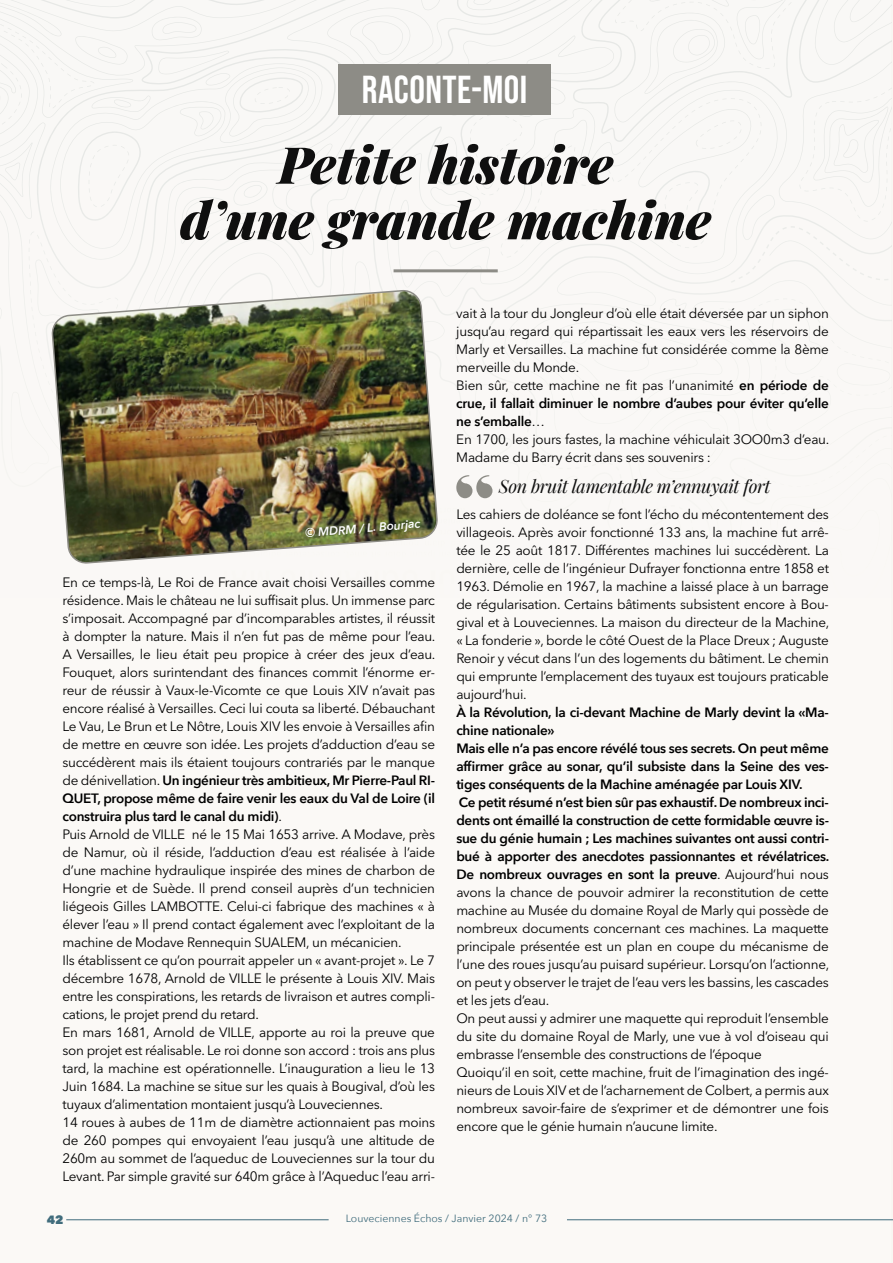
<style>
.page{position:relative;width:893px;height:1263px;background:#fbf9f6}
.page>*{position:absolute;margin:0;border:0;box-sizing:border-box;transform-origin:0 0}
.t1{font:italic 900 51px/55.5px "Playfair Display";color:#0f0f0f;text-align:center}
.t2{font:39px "Bebas Neue";letter-spacing:.01em;color:#fff}
.t3{font:italic 18px "Playfair Display";letter-spacing:-.02em;color:#0f0f0f}
.t4{font:13.5px/18px "Avenir Next LT Pro";letter-spacing:-.02em;color:#000}
.t5{font:600 13.5px/18px "Avenir Next";letter-spacing:-.02em;color:#000}
.t6{font:italic 600 12px "Avenir Next";color:#fff}
.t7{font:800 12px "Avenir Next";color:#406c7c}
.t8{font:10.5px "Avenir Next";color:#406c7c}
.s1{font-family:"Avenir Next LT Pro";font-weight:400}
.s2{font-family:"Avenir Next";font-weight:600}
</style>
<div class="page">
<svg style="left:0;top:0;width:892px;height:564px"></svg>
<img style="left:52px;top:290px;width:386px;height:273px">
<hr style="left:567px;top:1219px;width:326px;height:1px;background:#406c7c">
<hr style="left:66px;top:1219px;width:263px;height:1px;background:#406c7c">
<h2 class="t2" style="left:362px;top:68px;width:167px">RACONTE-MOI</h2>
<h1 class="t1" style="left:180px;top:132px;width:532px">Petite histoire<br>d’une grande machine</h1>
<p class="t6" style="left:305px;top:523px;width:117px;rotate:-5deg">© MDRM / L. Bourjac</p>
<p class="t4" style="left:62px;top:573px;width:375px;text-align:justify">En ce temps-là, Le Roi de France avait choisi Versailles comme résidence. Mais le château ne lui suffisait plus. Un immense parc s’imposait. Accompagné par d’incomparables artistes, il réussit à dompter la nature. Mais il n’en fut pas de même pour l’eau.<br>A Versailles, le lieu était peu propice à créer des jeux d’eau.<br>Fouquet, alors surintendant des finances commit l’énorme er&shy;reur de réussir à Vaux-le-Vicomte ce que Louis XIV n’avait pas encore réalisé à Versailles. Ceci lui couta sa liberté. Débauchant Le Vau, Le Brun et Le Nôtre, Louis XIV les envoie à Versailles afin de mettre en œuvre son idée. Les projets d’adduction d’eau se succédèrent mais ils étaient toujours contrariés par le manque</p>
<p class="t5" style="left:62px;top:771px;width:374px;text-align:justify"><span class="s1">de dénivellation.</span> Un ingénieur très ambitieux, Mr Pierre-Paul RI-QUET, propose même de faire venir les eaux du Val de Loire (il construira plus tard le canal du midi)<span class="s1">.</span></p>
<p class="t4" style="left:62px;top:825px;width:374px">Puis Arnold de VILLE né le 15 Mai 1653 arrive. A Modave, près de Namur, où il réside, l’adduction d’eau est réalisée à l’aide d’une machine hydraulique inspirée des mines de charbon de Hongrie et de Suède. Il prend conseil auprès d’un technicien liégeois Gilles LAMBOTTE. Celui-ci fabrique des machines « à élever l’eau » Il prend contact également avec l’exploitant de la machine de Modave Rennequin SUALEM, un mécanicien.<br>Ils établissent ce qu’on pourrait appeler un « avant-projet ». Le 7 décembre 1678, Arnold de VILLE le présente à Louis XIV. Mais entre les conspirations, les retards de livraison et autres compli&shy;cations, le projet prend du retard.<br>En mars 1681, Arnold de VILLE, apporte au roi la preuve que son projet est réalisable. Le roi donne son accord : trois ans plus tard, la machine est opérationnelle. L’inauguration a lieu le 13<br>Juin 1684. La machine se situe sur les quais à Bougival, d’où les tuyaux d’alimentation montaient jusqu’à Louveciennes.<br>14 roues à aubes de 11m de diamètre actionnaient pas moins de 260 pompes qui envoyaient l’eau jusqu’à une altitude de 260m au sommet de l’aqueduc de Louveciennes sur la tour du Levant. Par simple gravité sur 640m grâce à l’Aqueduc l’eau arri-</p>
<p class="t4" style="left:456px;top:304px;width:374px">vait à la tour du Jongleur d’où elle était déversée par un siphon jusqu’au regard qui répartissait les eaux vers les réservoirs de Marly et Versailles. La machine fut considérée comme la 8ème merveille du Monde.<br>Bien sûr, cette machine ne fit pas l’unanimité <span class="s2">en période de</span></p>
<p class="t5" style="left:456px;top:394px;width:374px">crue, il fallait diminuer le nombre d’aubes pour éviter qu’elle ne s’emballe<span class="s1">…</span></p>
<p class="t4" style="left:456px;top:430px;width:375px">En 1700, les jours fastes, la machine véhiculait 3OO0m3 d’eau.<br>Madame du Barry écrit dans ses souvenirs :</p>
<h3 class="t3" style="left:499px;top:472px;width:273px">Son bruit lamentable m’ennuyait fort</h3>
<p class="t4" style="left:456px;top:506px;width:375px;text-align:justify">Les cahiers de doléance se font l’écho du mécontentement des villageois. Après avoir fonctionné 133 ans, la machine fut arrê&shy;tée le 25 août 1817. Différentes machines lui succédèrent. La dernière, celle de l’ingénieur Dufrayer fonctionna entre 1858 et 1963. Démolie en 1967, la machine a laissé place à un barrage de régularisation. Certains bâtiments subsistent encore à Bou&shy;gival et à Louveciennes. La maison du directeur de la Machine, « La fonderie », borde le côté Ouest de la Place Dreux ; Auguste Renoir y vécut dans l’un des logements du bâtiment. Le chemin qui emprunte l’emplacement des tuyaux est toujours praticable aujourd’hui.</p>
<p class="t5" style="left:456px;top:703px;width:375px">À la Révolution, la ci-devant Machine de Marly devint la «Ma&shy;chine nationale»<br>Mais elle n’a pas encore révélé tous ses secrets. On peut même affirmer grâce au sonar, qu’il subsiste dans la Seine des ves&shy;tiges conséquents de la Machine aménagée par Louis XIV.<br>Ce petit résumé n’est bien sûr pas exhaustif. De nombreux inci&shy;dents ont émaillé la construction de cette formidable œuvre is&shy;sue du génie humain ; Les machines suivantes ont aussi contri&shy;bué à apporter des anecdotes passionnantes et révélatrices.<br>De nombreux ouvrages en sont la preuve<span class="s1">. Aujourd’hui nous</span></p>
<p class="t4" style="left:456px;top:884px;width:375px">avons la chance de pouvoir admirer la reconstitution de cette machine au Musée du domaine Royal de Marly qui possède de nombreux documents concernant ces machines. La maquette principale présentée est un plan en coupe du mécanisme de l’une des roues jusqu’au puisard supérieur. Lorsqu’on l’actionne, on peut y observer le trajet de l’eau vers les bassins, les cascades et les jets d’eau.<br>On peut aussi y admirer une maquette qui reproduit l’ensemble du site du domaine Royal de Marly, une vue à vol d’oiseau qui embrasse l’ensemble des constructions de l’époque<br>Quoiqu’il en soit, cette machine, fruit de l’imagination des ingé&shy;nieurs de Louis XIV et de l’acharnement de Colbert, a permis aux nombreux savoir-faire de s’exprimer et de démontrer une fois encore que le génie humain n’aucune limite.</p>
<p class="t7" style="left:47px;top:1212px;width:18px">42</p>
<p class="t8" style="left:346px;top:1210px;width:203px">Louveciennes Échos / Janvier 2024 / n° 73</p>
</div>
